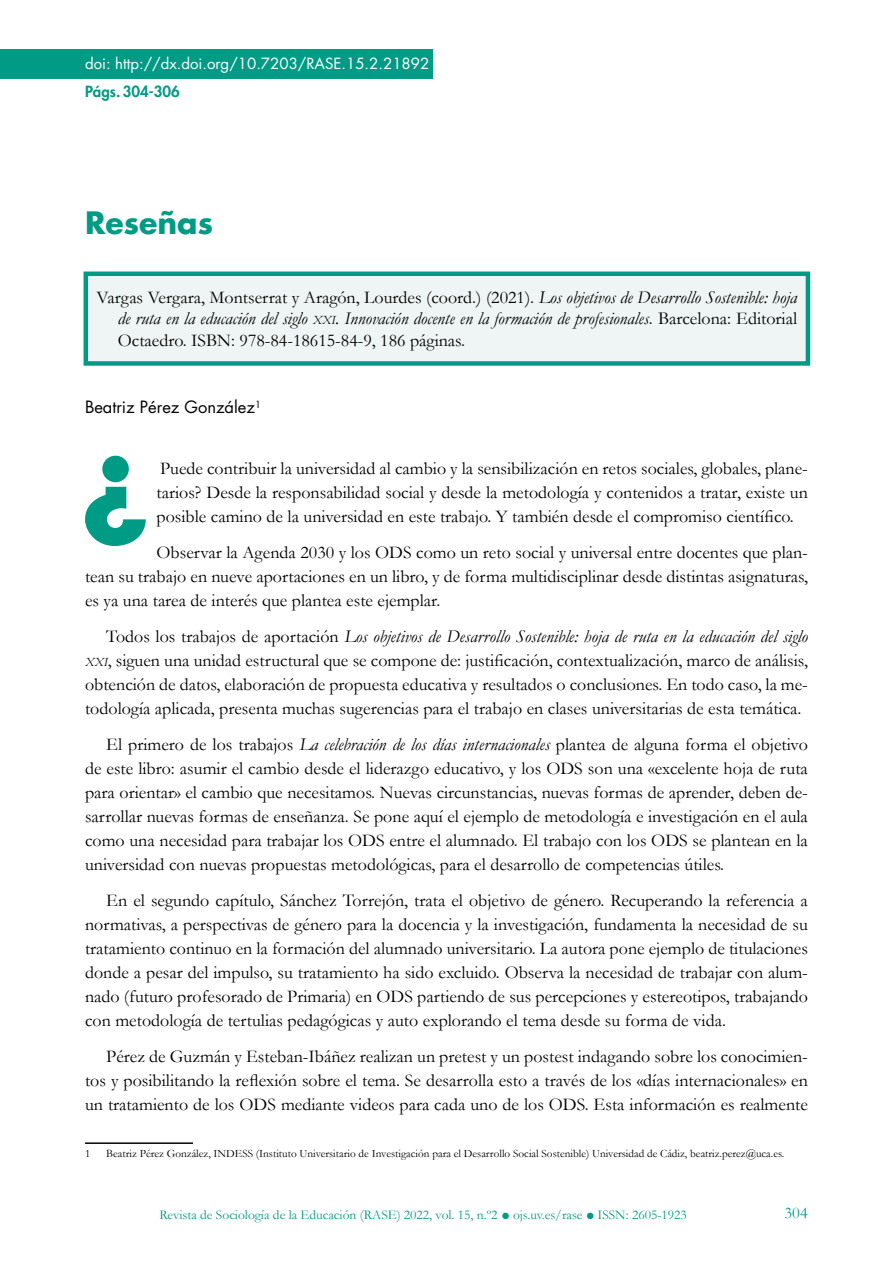
<style>
.page{position:relative;width:893px;height:1263px;background:#fff}
.page>*{position:absolute;margin:0;border:0;box-sizing:border-box;transform-origin:0 0}
.TXT_GENERAL{font:700 113.55px "Futura Std";color:#009b85}
.SECCIÓN{font:700 30px "Futura Std";color:#009b85}
.TXT_GENERAL-2{font:18px/24px "Garamond";color:#000;text-align:justify}
.TXT_REFERENCIAS_BIBL{font:18px/21.6px "Garamond";color:#000;text-align:justify}
.FIRMA{font:16.5px "Futura Std";color:#000}
.t1{font:16.5px "Garamond";color:#009b85}
.FIRMA-2{font:15px "Futura Std";color:#fff}
.FIRMA-3{font:800 15px "Futura Std";color:#009b85}
.t2{font:13.5px "Garamond";color:#009b85}
.PIE_DE_PÁGINA{font:11.25px "Garamond";color:#000}
.s1{font-style:italic}
.s2{font-style:italic;font-size:12.6px}
</style>
<div class="page">
<div style="left:86px;top:274px;width:722px;height:89px;background:#eff5f4"></div>
<div style="left:84px;top:271px;width:726px;height:95px;border:4px solid #009b85"></div>
<div style="left:0;top:49px;width:432px;height:30px;background:#009b85"></div>
<hr style="left:85px;top:1142px;width:108px;height:2px;background:#000">
<p class="FIRMA-2" style="left:85px;top:54px;width:346px">doi: http://dx.doi.org/10.7203/RASE.15.2.21892</p>
<p class="FIRMA-3" style="left:85px;top:82px;width:96px">Págs. 304-306</p>
<p class="SECCIÓN" style="left:85px;top:203px;width:130px">Reseñas</p>
<p class="TXT_REFERENCIAS_BIBL" style="left:118px;top:286px;width:681px;text-indent:-21px">Vargas Vergara, Montserrat y Aragón, Lourdes (coord.) (2021). <span class="s1">Los objetivos de Desarrollo Sostenible: hoja de ruta en la educación del siglo</span> <span class="s2">XXI</span><span class="s1">. Innovación docente en la formación de profesionales</span>. Barcelona: Editorial Octaedro. ISBN: 978-84-18615-84-9, 186 páginas.</p>
<p class="FIRMA" style="left:85px;top:397px;width:177px">Beatriz Pérez González<sup>1</sup></p>
<p class="TXT_GENERAL" style="left:80px;top:398px;width:69px">¿</p>
<p class="TXT_GENERAL-2" style="left:157px;top:456px;width:653px">Puede contribuir la universidad al cambio y la sensibilización en retos sociales, globales, plane&shy;tarios? Desde la responsabilidad social y desde la metodología y contenidos a tratar, existe un posible camino de la universidad en este trabajo. Y también desde el compromiso científico.</p>
<p class="TXT_GENERAL-2" style="left:85px;top:540px;width:724px;text-indent:71px">Observar la Agenda 2030 y los ODS como un reto social y universal entre docentes que plan&shy;tean su trabajo en nueve aportaciones en un libro, y de forma multidisciplinar desde distintas asignaturas, es ya una tarea de interés que plantea este ejemplar.</p>
<p class="TXT_GENERAL-2" style="left:85px;top:624px;width:724px;text-indent:21px">Todos los trabajos de aportación <span class="s1">Los objetivos de Desarrollo Sostenible: hoja de ruta en la educación del siglo </span><span class="s2">XXI</span>, siguen una unidad estructural que se compone de: justificación, contextualización, marco de análisis, obtención de datos, elaboración de propuesta educativa y resultados o conclusiones. En todo caso, la me&shy;todología aplicada, presenta muchas sugerencias para el trabajo en clases universitarias de esta temática.</p>
<p class="TXT_GENERAL-2" style="left:85px;top:732px;width:724px;text-indent:21px">El primero de los trabajos <span class="s1">La celebración de los días internacionales</span> plantea de alguna forma el objetivo de este libro: asumir el cambio desde el liderazgo educativo, y los ODS son una «excelente hoja de ruta para orientar» el cambio que necesitamos. Nuevas circunstancias, nuevas formas de aprender, deben de&shy;sarrollar nuevas formas de enseñanza. Se pone aquí el ejemplo de metodología e investigación en el aula como una necesidad para trabajar los ODS entre el alumnado. El trabajo con los ODS se plantean en la universidad con nuevas propuestas metodológicas, para el desarrollo de competencias útiles.</p>
<p class="TXT_GENERAL-2" style="left:85px;top:888px;width:724px;text-indent:21px">En el segundo capítulo, Sánchez Torrejón, trata el objetivo de género. Recuperando la referencia a normativas, a perspectivas de género para la docencia y la investigación, fundamenta la necesidad de su tratamiento continuo en la formación del alumnado universitario. La autora pone ejemplo de titulaciones donde a pesar del impulso, su tratamiento ha sido excluido. Observa la necesidad de trabajar con alum&shy;nado (futuro profesorado de Primaria) en ODS partiendo de sus percepciones y estereotipos, trabajando con metodología de tertulias pedagógicas y auto explorando el tema desde su forma de vida.</p>
<p class="TXT_GENERAL-2" style="left:85px;top:1044px;width:724px;text-indent:21px">Pérez de Guzmán y Esteban-Ibáñez realizan un pretest y un postest indagando sobre los conocimien&shy;tos y posibilitando la reflexión sobre el tema. Se desarrolla esto a través de los «días internacionales» en un tratamiento de los ODS mediante videos para cada uno de los ODS. Esta información es realmente</p>
<p class="PIE_DE_PÁGINA" style="left:85px;top:1146px;width:7px">1</p>
<p class="PIE_DE_PÁGINA" style="left:106px;top:1146px;width:679px">Beatriz Pérez González, INDESS (Instituto Universitario de Investigación para el Desarrollo Social Sostenible) Universidad de Cádiz, beatriz.perez@uca.es.</p>
<p class="t2" style="left:159px;top:1207px;width:529px">Revista de Sociología de la Educación (RASE) 2022, vol. 15, n.º2 ● ojs.uv.es/rase ● ISSN: 2605-1923</p>
<p class="t1" style="left:784px;top:1203px;width:25px">304</p>
</div>
